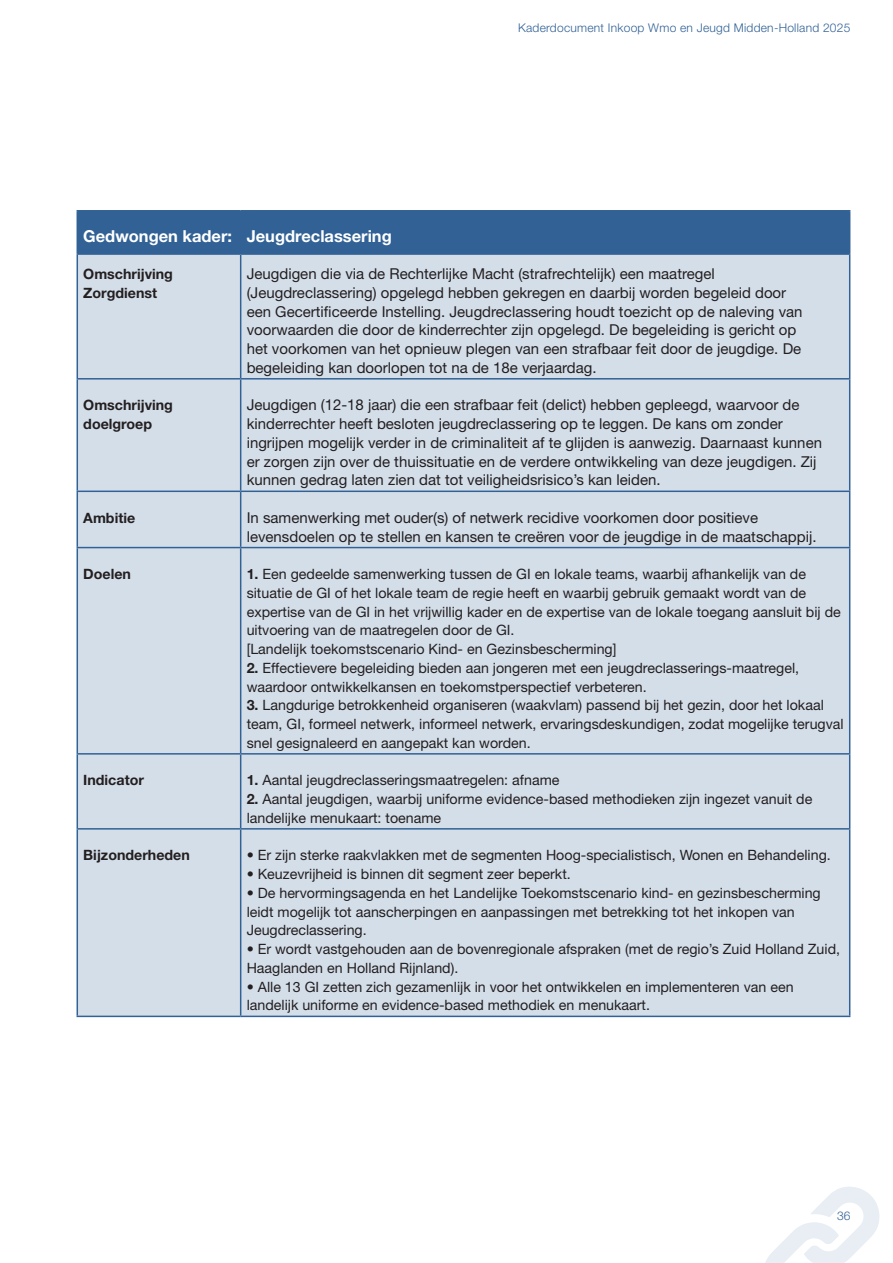
<style>
.page{position:relative;width:893px;height:1263px;background:#fff}
.page>*{position:absolute;margin:0;border:0;box-sizing:border-box;transform-origin:0 0}
.Platte_tekst{font:700 16.5px "Helvetica Neue LT Std";color:#fff}
.Plat_cursief{font:15px/18.8px "Helvetica Neue LT Std";color:#231f20}
.Plat_cursief-2{font:14.25px/18.8px "Helvetica Neue LT Std";color:#231f20}
.Plat_cursief-3{font:700 14.25px/18.8px "Helvetica Neue LT Std";color:#231f20}
.t1{font:300 12px "Helvetica Neue LT Std";letter-spacing:.02em;color:#316195}
.s1{font-weight:700}
</style>
<div class="page">
<svg style="left:765px;top:1187px;width:115px;height:76px"></svg>
<div style="left:78px;top:212px;width:771px;height:41px;background:#316195"></div>
<div style="left:78px;top:255px;width:771px;height:761px;background:#d4dee9"></div>
<hr style="left:77px;top:212px;width:1px;height:41px;background:#316195">
<hr style="left:77px;top:210px;width:164px;height:2px;background:#316195">
<hr style="left:241px;top:210px;width:609px;height:2px;background:#316195">
<hr style="left:240px;top:212px;width:1px;height:41px;background:#316195">
<hr style="left:849px;top:212px;width:1px;height:41px;background:#316195">
<hr style="left:77px;top:253px;width:164px;height:2px;background:#316195">
<hr style="left:241px;top:253px;width:609px;height:2px;background:#316195">
<hr style="left:77px;top:255px;width:1px;height:123px;background:#316195">
<hr style="left:240px;top:255px;width:1px;height:123px;background:#316195">
<hr style="left:849px;top:255px;width:1px;height:123px;background:#316195">
<hr style="left:77px;top:380px;width:1px;height:111px;background:#316195">
<hr style="left:77px;top:378px;width:164px;height:2px;background:#316195">
<hr style="left:241px;top:378px;width:609px;height:2px;background:#316195">
<hr style="left:240px;top:380px;width:1px;height:111px;background:#316195">
<hr style="left:849px;top:380px;width:1px;height:111px;background:#316195">
<hr style="left:77px;top:492px;width:1px;height:55px;background:#316195">
<hr style="left:77px;top:491px;width:164px;height:1px;background:#316195">
<hr style="left:241px;top:491px;width:609px;height:1px;background:#316195">
<hr style="left:240px;top:492px;width:1px;height:55px;background:#316195">
<hr style="left:849px;top:492px;width:1px;height:55px;background:#316195">
<hr style="left:77px;top:548px;width:1px;height:205px;background:#316195">
<hr style="left:77px;top:547px;width:164px;height:1px;background:#316195">
<hr style="left:241px;top:547px;width:609px;height:1px;background:#316195">
<hr style="left:240px;top:548px;width:1px;height:205px;background:#316195">
<hr style="left:849px;top:548px;width:1px;height:205px;background:#316195">
<hr style="left:77px;top:755px;width:1px;height:73px;background:#316195">
<hr style="left:77px;top:753px;width:164px;height:2px;background:#316195">
<hr style="left:241px;top:753px;width:609px;height:2px;background:#316195">
<hr style="left:240px;top:755px;width:1px;height:73px;background:#316195">
<hr style="left:849px;top:755px;width:1px;height:73px;background:#316195">
<hr style="left:77px;top:830px;width:1px;height:186px;background:#316195">
<hr style="left:77px;top:828px;width:164px;height:2px;background:#316195">
<hr style="left:241px;top:828px;width:609px;height:2px;background:#316195">
<hr style="left:240px;top:830px;width:1px;height:186px;background:#316195">
<hr style="left:849px;top:830px;width:1px;height:186px;background:#316195">
<hr style="left:77px;top:1016px;width:164px;height:1px;background:#316195">
<hr style="left:241px;top:1016px;width:609px;height:1px;background:#316195">
<p class="t1" style="left:518px;top:21px;width:334px">Kaderdocument Inkoop Wmo en Jeugd Midden-Holland 2025</p>
<p class="Platte_tekst" style="left:83px;top:225px;width:150px">Gedwongen kader:</p>
<p class="Platte_tekst" style="left:247px;top:225px;width:147px">Jeugdreclassering</p>
<p class="Plat_cursief-3" style="left:83px;top:264px;width:91px">Omschrijving<br>Zorgdienst</p>
<p class="Plat_cursief" style="left:247px;top:264px;width:557px">Jeugdigen die via de Rechterlijke Macht (strafrechtelijk) een maatregel (Jeugdreclassering) opgelegd hebben gekregen en daarbij worden begeleid door een Gecertificeerde Instelling. Jeugdreclassering houdt toezicht op de naleving van voorwaarden die door de kinderrechter zijn opgelegd. De begeleiding is gericht op het voorkomen van het opnieuw plegen van een strafbaar feit door de jeugdige. De begeleiding kan doorlopen tot na de 18e verjaardag.</p>
<p class="Plat_cursief-3" style="left:83px;top:395px;width:91px">Omschrijving doelgroep</p>
<p class="Plat_cursief" style="left:247px;top:395px;width:577px">Jeugdigen (12-18 jaar) die een strafbaar feit (delict) hebben gepleegd, waarvoor de kinderrechter heeft besloten jeugdreclassering op te leggen. De kans om zonder ingrijpen mogelijk verder in de criminaliteit af te glijden is aanwezig. Daarnaast kunnen er zorgen zijn over de thuissituatie en de verdere ontwikkeling van deze jeugdigen. Zij kunnen gedrag laten zien dat tot veiligheidsrisico’s kan leiden.</p>
<p class="Plat_cursief-3" style="left:83px;top:508px;width:53px">Ambitie</p>
<p class="Plat_cursief" style="left:247px;top:508px;width:571px">In samenwerking met ouder(s) of netwerk recidive voorkomen door positieve levensdoelen op te stellen en kansen te creëren voor de jeugdige in de maatschappij.</p>
<p class="Plat_cursief-3" style="left:83px;top:564px;width:49px">Doelen</p>
<p class="Plat_cursief-2" style="left:247px;top:564px;width:596px"><span class="s1">1.</span> Een gedeelde samenwerking tussen de GI en lokale teams, waarbij afhankelijk van de situatie de GI of het lokale team de regie heeft en waarbij gebruik gemaakt wordt van de expertise van de GI in het vrijwillig kader en de expertise van de lokale toegang aansluit bij de uitvoering van de maatregelen door de GI.</p>
<p class="Plat_cursief-2" style="left:247px;top:639px;width:371px">[Landelijk toekomstscenario Kind- en Gezinsbescherming]</p>
<p class="Plat_cursief-2" style="left:247px;top:658px;width:554px"><span class="s1">2.</span> Effectievere begeleiding bieden aan jongeren met een jeugdreclasserings-maatregel, waardoor ontwikkelkansen en toekomstperspectief verbeteren.</p>
<p class="Plat_cursief-2" style="left:247px;top:696px;width:598px"><span class="s1">3.</span> Langdurige betrokkenheid organiseren (waakvlam) passend bij het gezin, door het lokaal team, GI, formeel netwerk, informeel netwerk, ervaringsdeskundigen, zodat mogelijke terugval snel gesignaleerd en aangepakt kan worden.</p>
<p class="Plat_cursief-3" style="left:83px;top:770px;width:62px">Indicator</p>
<p class="Plat_cursief-2" style="left:247px;top:771px;width:314px"><span class="s1">1.</span> Aantal jeugdreclasseringsmaatregelen: afname</p>
<p class="Plat_cursief-2" style="left:247px;top:789px;width:567px"><span class="s1">2.</span> Aantal jeugdigen, waarbij uniforme evidence-based methodieken zijn ingezet vanuit de landelijke menukaart: toename</p>
<p class="Plat_cursief-3" style="left:83px;top:845px;width:108px">Bijzonderheden</p>
<p class="Plat_cursief-2" style="left:247px;top:846px;width:586px">• Er zijn sterke raakvlakken met de segmenten Hoog-specialistisch, Wonen en Behandeling.</p>
<p class="Plat_cursief-2" style="left:247px;top:864px;width:326px">• Keuzevrijheid is binnen dit segment zeer beperkt.</p>
<p class="Plat_cursief-2" style="left:247px;top:883px;width:576px">• De hervormingsagenda en het Landelijke Toekomstscenario kind- en gezinsbescherming leidt mogelijk tot aanscherpingen en aanpassingen met betrekking tot het inkopen van<br>Jeugdreclassering.</p>
<p class="Plat_cursief-2" style="left:247px;top:939px;width:595px">• Er wordt vastgehouden aan de bovenregionale afspraken (met de regio’s Zuid Holland Zuid,<br>Haaglanden en Holland Rijnland).</p>
<p class="Plat_cursief-2" style="left:247px;top:977px;width:548px">• Alle 13 GI zetten zich gezamenlijk in voor het ontwikkelen en implementeren van een landelijk uniforme en evidence-based methodiek en menukaart.</p>
<p class="t1" style="left:837px;top:1208px;width:15px">36</p>
</div>
